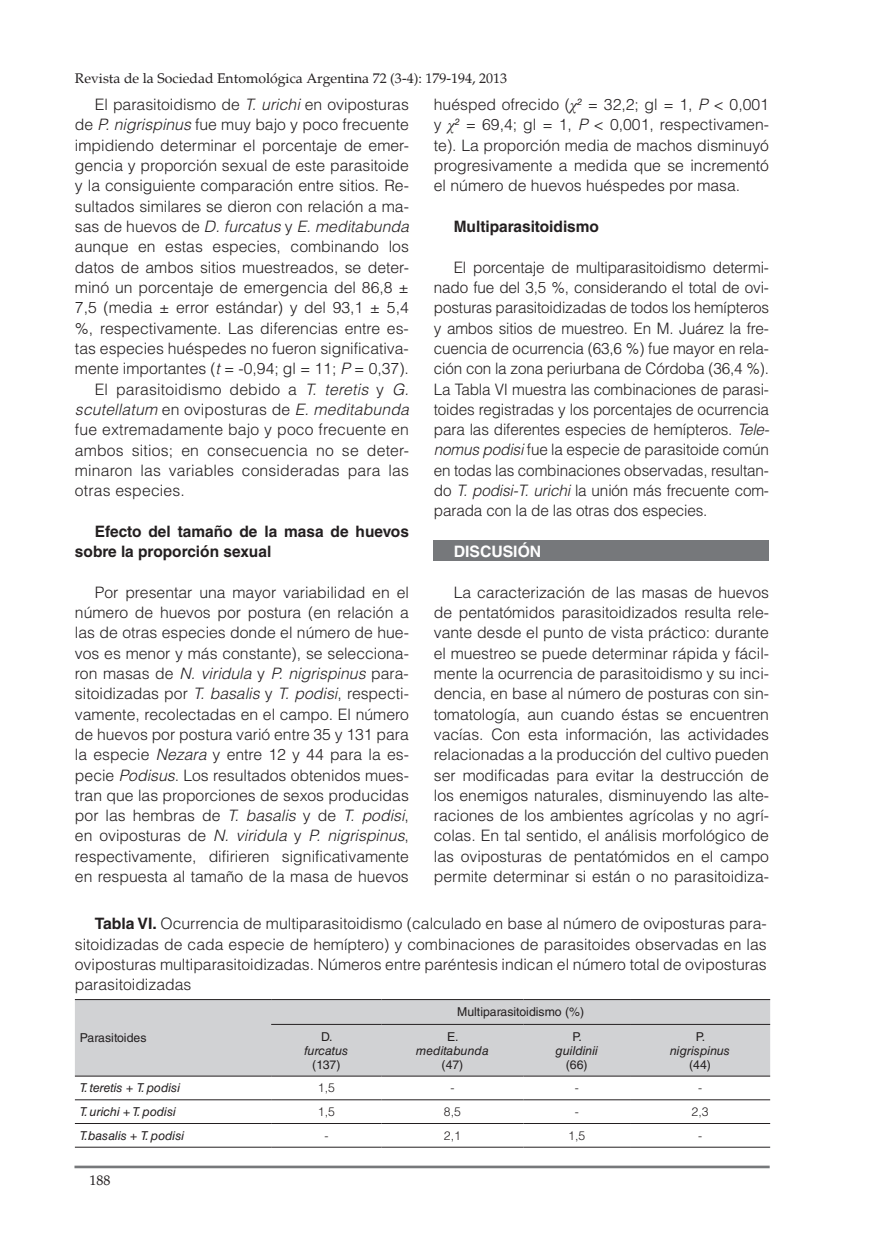
<style>
.page{position:relative;width:869px;height:1241px;background:#fff}
.page>*{position:absolute;margin:0;border:0;box-sizing:border-box;transform-origin:0 0}
.t1{font:300 15.75px/20.3px "Helvetica LT Std";color:#231f20;text-align:justify}
.t2{font:italic 300 15.75px "Helvetica LT Std";letter-spacing:.01em;color:#231f20}
.t3{font:700 15.75px/20.3px "Helvetica LT Std";color:#231f20}
.t4{font:700 15.75px "Helvetica LT Std";color:#fff}
.t5{font:14px "Palatino";color:#231f20}
.t6{font:italic 12.25px "Helvetica LT Std";color:#231f20}
.t7{font:12.25px "Helvetica LT Std";color:#231f20}
.t8{font:300 12.25px "Helvetica LT Std";color:#231f20}
.s1{font-family:"Times New Roman";font-weight:400;font-style:italic}
.s2{font-style:italic}
.s3{font-weight:700}
.s4{font-style:normal}
</style>
<div class="page">
<hr style="left:74px;top:1165px;width:695px;height:2px;background:#76787b">
<div style="left:433px;top:540px;width:335px;height:21px;background:#76787b"></div>
<div style="left:75px;top:999px;width:694px;height:76px;background:#d1d2d4"></div>
<hr style="left:75px;top:998px;width:196px;height:1px;background:#231f20">
<hr style="left:271px;top:998px;width:110px;height:1px;background:#231f20">
<hr style="left:381px;top:998px;width:142px;height:1px;background:#231f20">
<hr style="left:523px;top:998px;width:106px;height:1px;background:#231f20">
<hr style="left:629px;top:998px;width:140px;height:1px;background:#231f20">
<hr style="left:271px;top:1023px;width:110px;height:1px;background:#231f20">
<hr style="left:381px;top:1023px;width:142px;height:1px;background:#231f20">
<hr style="left:523px;top:1023px;width:106px;height:1px;background:#231f20">
<hr style="left:629px;top:1023px;width:140px;height:1px;background:#231f20">
<hr style="left:75px;top:1075px;width:196px;height:1px;background:#231f20">
<hr style="left:271px;top:1075px;width:110px;height:1px;background:#231f20">
<hr style="left:381px;top:1075px;width:142px;height:1px;background:#231f20">
<hr style="left:523px;top:1075px;width:106px;height:1px;background:#231f20">
<hr style="left:629px;top:1075px;width:140px;height:1px;background:#231f20">
<hr style="left:75px;top:1099px;width:196px;height:1px;background:#231f20">
<hr style="left:271px;top:1099px;width:110px;height:1px;background:#231f20">
<hr style="left:381px;top:1099px;width:142px;height:1px;background:#231f20">
<hr style="left:523px;top:1099px;width:106px;height:1px;background:#231f20">
<hr style="left:629px;top:1099px;width:140px;height:1px;background:#231f20">
<hr style="left:75px;top:1122px;width:196px;height:1px;background:#231f20">
<hr style="left:271px;top:1122px;width:110px;height:1px;background:#231f20">
<hr style="left:381px;top:1122px;width:142px;height:1px;background:#231f20">
<hr style="left:523px;top:1122px;width:106px;height:1px;background:#231f20">
<hr style="left:629px;top:1122px;width:140px;height:1px;background:#231f20">
<hr style="left:75px;top:1146px;width:196px;height:1px;background:#231f20">
<hr style="left:271px;top:1146px;width:110px;height:1px;background:#231f20">
<hr style="left:381px;top:1146px;width:142px;height:1px;background:#231f20">
<hr style="left:523px;top:1146px;width:106px;height:1px;background:#231f20">
<hr style="left:629px;top:1146px;width:140px;height:1px;background:#231f20">
<p class="t5" style="left:75px;top:70px;width:433px">Revista de la Sociedad Entomológica Argentina 72 (3-4): 179-194, 2013</p>
<p class="t1" style="left:433px;top:94px;width:336px">huésped ofrecido (<span class="s1">χ</span><sup>2</sup> = 32,2; gl = 1, <span class="s2">P</span> &lt; 0,001 y <span class="s1">χ</span><sup>2</sup> = 69,4; gl = 1, <span class="s2">P</span> &lt; 0,001, respectivamen&shy;te). La proporción media de machos disminuyó progresivamente a medida que se incrementó el número de huevos huéspedes por masa.</p>
<p class="t3" style="left:453px;top:216px;width:147px">Multiparasitoidismo</p>
<p class="t1" style="left:433px;top:257px;width:337px;text-indent:20px">El porcentaje de multiparasitoidismo determi&shy;nado fue del 3,5 %, considerando el total de ovi&shy;posturas parasitoidizadas de todos los hemípteros y ambos sitios de muestreo. En M. Juárez la fre&shy;cuencia de ocurrencia (63,6 %) fue mayor en rela&shy;ción con la zona periurbana de Córdoba (36,4 %).<br>La Tabla VI muestra las combinaciones de parasi&shy;toides registradas y los porcentajes de ocurrencia para las diferentes especies de hemípteros. <span class="s2">Tele&shy;nomus podisi</span> fue la especie de parasitoide común en todas las combinaciones observadas, resultan&shy;do <span class="s2">T. podisi-T. urichi</span> la unión más frecuente com&shy;parada con la de las otras dos especies.</p>
<p class="t4" style="left:453px;top:542px;width:89px">DISCUSIÓN</p>
<p class="t1" style="left:433px;top:581px;width:336px;text-indent:20px">La caracterización de las masas de huevos de pentatómidos parasitoidizados resulta rele&shy;vante desde el punto de vista práctico: durante el muestreo se puede determinar rápida y fácil&shy;mente la ocurrencia de parasitoidismo y su inci&shy;dencia, en base al número de posturas con sin&shy;tomatología, aun cuando éstas se encuentren vacías. Con esta información, las actividades relacionadas a la producción del cultivo pueden ser modificadas para evitar la destrucción de los enemigos naturales, disminuyendo las alte&shy;raciones de los ambientes agrícolas y no agrí&shy;colas. En tal sentido, el análisis morfológico de las oviposturas de pentatómidos en el campo permite determinar si están o no parasitoidiza-</p>
<p class="t1" style="left:75px;top:913px;width:693px;text-indent:20px"><span class="s3">Tabla VI.</span> Ocurrencia de multiparasitoidismo (calculado en base al número de oviposturas para&shy;sitoidizadas de cada especie de hemíptero) y combinaciones de parasitoides observadas en las oviposturas multiparasitoidizadas. Números entre paréntesis indican el número total de oviposturas parasitoidizadas</p>
<p class="t1" style="left:95px;top:94px;width:315px">El parasitoidismo de <span class="s2">T. urichi</span> en oviposturas</p>
<p class="t1" style="left:75px;top:114px;width:335px">de <span class="s2">P. nigrispinus</span> fue muy bajo y poco frecuente</p>
<p class="t1" style="left:75px;top:135px;width:335px">impidiendo determinar el porcentaje de emer-</p>
<p class="t1" style="left:75px;top:155px;width:335px">gencia y proporción sexual de este parasitoide</p>
<p class="t1" style="left:75px;top:175px;width:335px">y la consiguiente comparación entre sitios. Re-</p>
<p class="t1" style="left:75px;top:196px;width:335px">sultados similares se dieron con relación a ma-</p>
<p class="t2" style="left:75px;top:216px;width:335px"><span class="s4">sas de huevos de</span> D. furcatus <span class="s4">y</span> E. meditabunda</p>
<p class="t1" style="left:75px;top:236px;width:335px">aunque en estas especies, combinando los</p>
<p class="t1" style="left:75px;top:257px;width:335px">datos de ambos sitios muestreados, se deter-</p>
<p class="t1" style="left:75px;top:277px;width:335px">minó un porcentaje de emergencia del 86,8 ±</p>
<p class="t1" style="left:75px;top:297px;width:335px">7,5 (media ± error estándar) y del 93,1 ± 5,4</p>
<p class="t1" style="left:75px;top:318px;width:335px">%, respectivamente. Las diferencias entre es-</p>
<p class="t1" style="left:75px;top:338px;width:335px">tas especies huéspedes no fueron significativa-</p>
<p class="t1" style="left:75px;top:358px;width:335px">mente importantes (<span class="s2">t</span> = -0,94; gl = 11; <span class="s2">P</span> = 0,37).</p>
<p class="t1" style="left:95px;top:378px;width:315px">El parasitoidismo debido a <span class="s2">T. teretis</span> y <span class="s2">G.</span></p>
<p class="t2" style="left:75px;top:399px;width:335px">scutellatum <span class="s4">en oviposturas de</span> E. meditabunda</p>
<p class="t1" style="left:75px;top:419px;width:335px">fue extremadamente bajo y poco frecuente en</p>
<p class="t1" style="left:75px;top:439px;width:335px">ambos sitios; en consecuencia no se deter-</p>
<p class="t1" style="left:75px;top:460px;width:335px">minaron las variables consideradas para las</p>
<p class="t1" style="left:75px;top:480px;width:111px">otras especies.</p>
<p class="t3" style="left:75px;top:520px;width:335px;text-indent:20px">Efecto del tamaño de la masa de huevos sobre la proporción sexual</p>
<p class="t1" style="left:75px;top:581px;width:335px;text-indent:20px">Por presentar una mayor variabilidad en el número de huevos por postura (en relación a las de otras especies donde el número de hue&shy;vos es menor y más constante), se selecciona&shy;ron masas de <span class="s2">N. viridula</span> y <span class="s2">P. nigrispinus</span> para&shy;sitoidizadas por <span class="s2">T. basalis</span> y <span class="s2">T. podisi</span>, respecti&shy;vamente, recolectadas en el campo. El número de huevos por postura varió entre 35 y 131 para la especie <span class="s2">Nezara</span> y entre 12 y 44 para la es&shy;pecie <span class="s2">Podisus</span>. Los resultados obtenidos mues&shy;tran que las proporciones de sexos producidas por las hembras de <span class="s2">T. basalis</span> y de <span class="s2">T. podisi</span>, en oviposturas de <span class="s2">N. viridula</span> y <span class="s2">P. nigrispinus</span>, respectivamente, difirieren significativamente en respuesta al tamaño de la masa de huevos</p>
<p class="t7" style="left:80px;top:1030px;width:68px">Parasitoides</p>
<p class="t7" style="left:321px;top:1029px;width:13px">D.</p>
<p class="t6" style="left:304px;top:1043px;width:45px">furcatus</p>
<p class="t7" style="left:312px;top:1057px;width:30px">(137)</p>
<p class="t7" style="left:457px;top:1004px;width:128px">Multiparasitoidismo (%)</p>
<p class="t7" style="left:447px;top:1029px;width:13px">E.</p>
<p class="t6" style="left:416px;top:1043px;width:74px">meditabunda</p>
<p class="t7" style="left:441px;top:1057px;width:23px">(47)</p>
<p class="t7" style="left:572px;top:1029px;width:11px">P.</p>
<p class="t6" style="left:555px;top:1043px;width:44px">guildinii</p>
<p class="t7" style="left:565px;top:1057px;width:23px">(66)</p>
<p class="t7" style="left:695px;top:1029px;width:11px">P.</p>
<p class="t6" style="left:669px;top:1043px;width:61px">nigrispinus</p>
<p class="t7" style="left:689px;top:1057px;width:23px">(44)</p>
<p class="t6" style="left:80px;top:1080px;width:102px">T. teretis <span class="s4">+</span> T. podisi</p>
<p class="t8" style="left:318px;top:1080px;width:19px">1,5</p>
<p class="t8" style="left:450px;top:1080px;width:6px">-</p>
<p class="t8" style="left:574px;top:1080px;width:6px">-</p>
<p class="t8" style="left:697px;top:1080px;width:6px">-</p>
<p class="t6" style="left:80px;top:1104px;width:97px">T. urichi <span class="s4">+</span> T. podisi</p>
<p class="t8" style="left:318px;top:1103px;width:19px">1,5</p>
<p class="t8" style="left:444px;top:1103px;width:19px">8,5</p>
<p class="t8" style="left:574px;top:1103px;width:6px">-</p>
<p class="t8" style="left:691px;top:1103px;width:19px">2,3</p>
<p class="t6" style="left:80px;top:1128px;width:106px">T.basalis <span class="s4">+</span> T. podisi</p>
<p class="t8" style="left:324px;top:1127px;width:6px">-</p>
<p class="t8" style="left:444px;top:1127px;width:19px">2,1</p>
<p class="t8" style="left:568px;top:1127px;width:19px">1,5</p>
<p class="t8" style="left:697px;top:1127px;width:6px">-</p>
<p class="t5" style="left:89px;top:1171px;width:22px">188</p>
</div>
